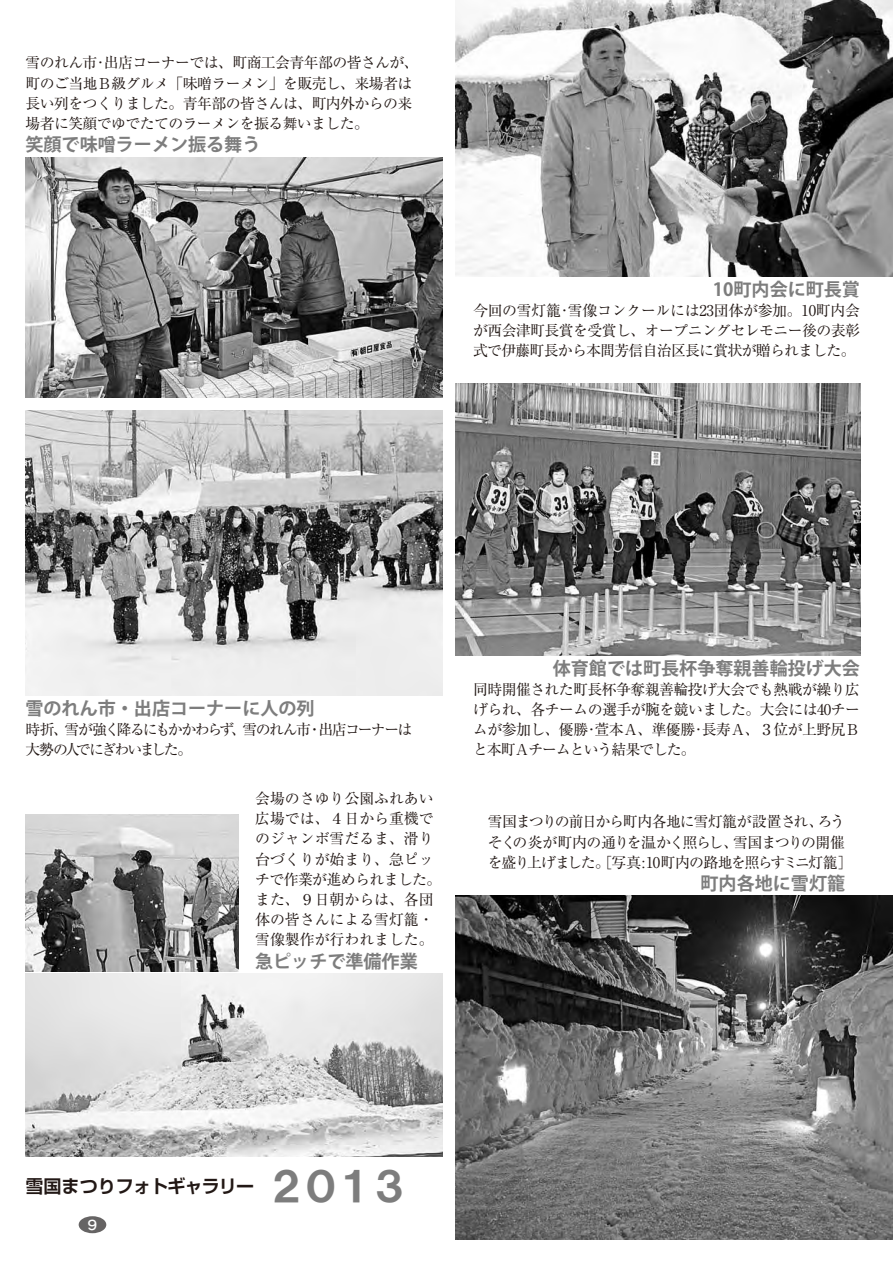
<style>
.page{position:relative;width:893px;height:1263px;background:#fff}
.page>*{position:absolute;margin:0;border:0;box-sizing:border-box;transform-origin:0 0}
.t1{font:40.35px "HGP Soei Kakugothic UB";color:#7d7d7d}
.t2{font:700 18px "Koz Go Pro";color:#7d7d7d}
.t3{font:700 18px "Shin Go Pro De";letter-spacing:-.05em;color:#221815}
.t4{font:14.85px/20.2px "Ryumin Pro";letter-spacing:-.04em;color:#221815;text-align:justify}
.t5{font:14.85px/20.2px "Ryumin Pro";color:#221815}
.t6{font:14.85px/20.2px "Ryumin Pro";letter-spacing:-.08em;color:#221815}
.t7{font:14.85px/20.2px "Ryumin Pro";letter-spacing:-.07em;color:#221815}
.t8{font:14.85px/20.2px "Ryumin Pro";letter-spacing:-.135em;color:#221815}
.t9{font:14.85px "Ryumin Pro";letter-spacing:-.15em;color:#221815}
.t10{font:14.85px "Ryumin Pro";letter-spacing:-.115em;color:#221815}
.t11{font:700 13.8px "Futo Go B101 Pro";color:#fff}
</style>
<div class="page">
<div style="left:79px;top:1216px;width:27px;height:17px;background:#666464;border-radius:50%"></div>
<img style="left:455px;top:0;width:438px;height:276px">
<img style="left:26px;top:157px;width:416px;height:241px">
<img style="left:26px;top:410px;width:416px;height:285px">
<img style="left:455px;top:384px;width:405px;height:272px">
<img style="left:26px;top:974px;width:416px;height:183px">
<img style="left:26px;top:814px;width:212px;height:158px">
<img style="left:455px;top:895px;width:438px;height:344px">
<p class="t4" style="left:26px;top:52px;width:395px;text-align:left">雪のれん市･出店コーナーでは、町商工会青年部の皆さんが、町のご当地Ｂ級グルメ「味噌ラーメン」を販売し、来場者は長い列をつくりました。青年部の皆さんは、町内外からの来場者に笑顔でゆでたてのラーメンを振る舞いました。</p>
<p class="t2" style="left:26px;top:133px;width:236px">笑顔で味噌ラーメン振る舞う</p>
<p class="t2" style="left:713px;top:278px;width:149px">10町内会に町長賞</p>
<p class="t4" style="left:473px;top:299px;width:388px">今回の雪灯籠･雪像コンクールには23団体が参加。10町内会が西会津町長賞を受賞し、オープニングセレモニー後の表彰式で伊藤町長から本間芳信自治区長に賞状が贈られました。</p>
<p class="t2" style="left:26px;top:697px;width:291px">雪のれん市・出店コーナーに人の列</p>
<p class="t4" style="left:243px;top:718px;width:70px">雪のれん市</p>
<p class="t9" style="left:64px;top:718px;width:171px">雪が強く降るにもかかわらず</p>
<p class="t10" style="left:318px;top:718px;width:96px">出店コーナーは</p>
<p class="t8" style="left:26px;top:718px;width:168px">時折、<br>大勢の人でにぎわいました。</p>
<p class="t4" style="left:307px;top:718px;width:16px">・</p>
<p class="t4" style="left:231px;top:718px;width:16px">、</p>
<p class="t5" style="left:255px;top:787px;width:188px">会場のさゆり公園ふれあい広場では、４日から重機でのジャンボ雪だるま、滑り台づくりが始まり、急ピッチで作業が進められました。また、９日朝からは、各団体の皆さんによる雪灯籠・雪像製作が行われました。</p>
<p class="t2" style="left:255px;top:950px;width:164px">急ピッチで準備作業</p>
<p class="t2" style="left:553px;top:656px;width:309px">体育館では町長杯争奪親善輪投げ大会</p>
<p class="t4" style="left:473px;top:678px;width:388px">同時開催された町長杯争奪親善輪投げ大会でも熱戦が繰り広げられ、各チームの選手が腕を競いました。大会には40チームが参加し、優勝･萱本Ａ、準優勝･長寿Ａ、３位が上野尻Ｂと本町Ａチームという結果でした。</p>
<p class="t7" style="left:733px;top:811px;width:113px;text-indent:-245px">雪国まつりの前日から町内各地に雪灯籠が設置され、<br>雪国まつりの開催</p>
<p class="t4" style="left:818px;top:811px;width:29px">ろう</p>
<p class="t6" style="left:488px;top:831px;width:359px">そくの炎が町内の通りを温かく照らし、<br>を盛り上げました。[写真:10町内の路地を照らすミニ灯籠[</p>
<p class="t2" style="left:701px;top:872px;width:146px">町内各地に雪灯籠</p>
<p class="t3" style="left:26px;top:1172px;width:230px">雪国まつりフォトギャラリー</p>
<p class="t11" style="left:86px;top:1214px;width:15px">９</p>
<h1 class="t1" style="left:272px;top:1166px;width:135px">２０１３</h1>
</div>
